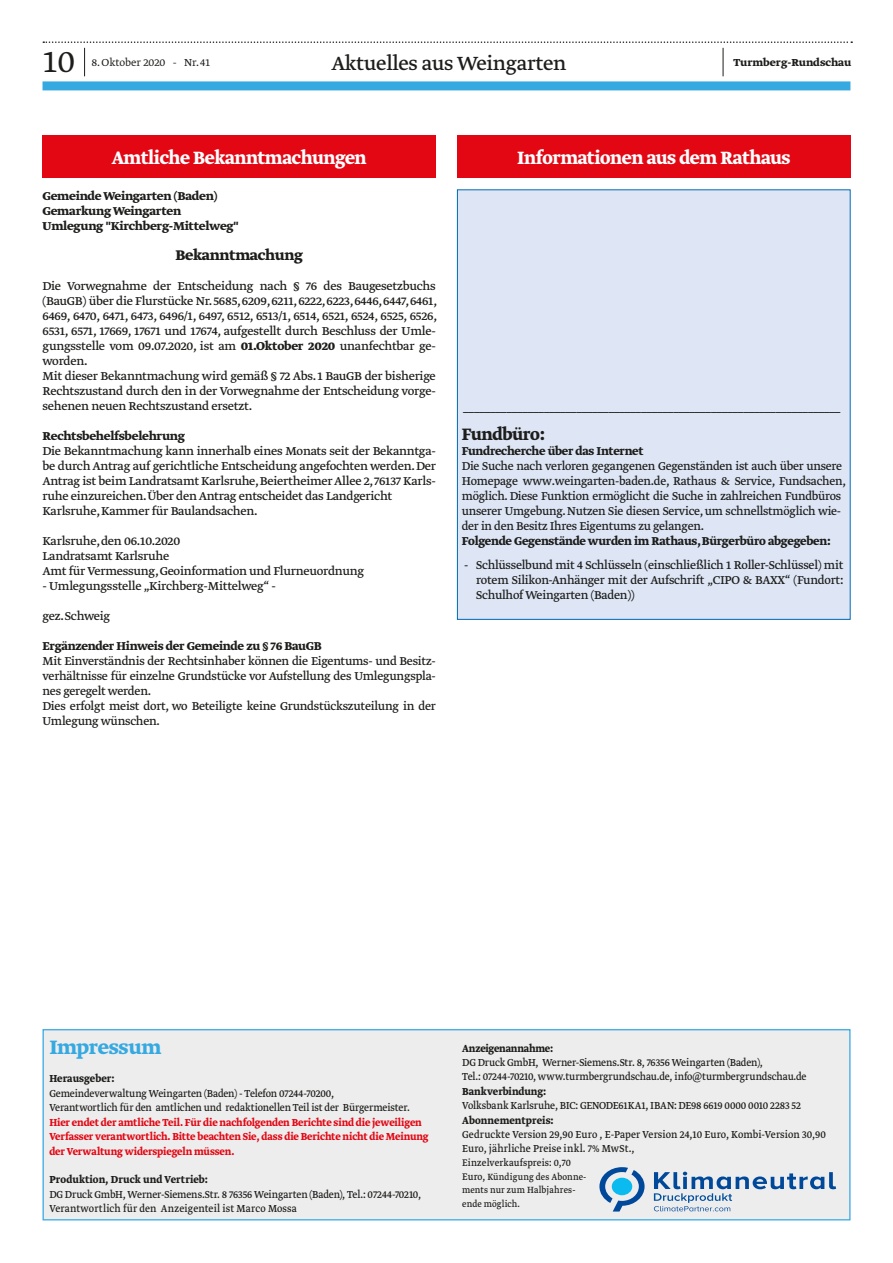
<style>
.page{position:relative;width:893px;height:1263px;background:#fff}
.page>*{position:absolute;margin:0;border:0;box-sizing:border-box;transform-origin:0 0}
.t1{font:300 36px "Greta Text Std";color:#1d1d1b}
.t2{font:700 22.95px "Greta Text Std";letter-spacing:-.01em;color:#36a9e1}
.t3{font:22.5px "Greta Text Std";letter-spacing:-.015em;color:#1d1d1b}
.t4{font:700 21px "Greta Text Std";letter-spacing:-.02em;color:#fff;scale:.94 1}
.t5{font:700 19.5px "Greta Text Std";letter-spacing:-.02em;color:#1d1d1b;scale:.95 1}
.t6{font:700 16.5px "Greta Text Std";letter-spacing:-.02em;color:#1d1d1b}
.t7{font:13.5px/15px "Greta Text Std";letter-spacing:-.02em;color:#1d1d1b}
.t8{font:13.5px/15px "Greta Text Std";letter-spacing:-.02em;color:#1d1d1b;scale:.95 1}
.t9{font:700 13.5px/15px "Greta Text Std";letter-spacing:-.02em;color:#1d1d1b}
.t10{font:700 13.5px "Greta Text Std";letter-spacing:-.02em;color:#1d1d1b;scale:.95 1}
.t11{font:12px/14.4px "Greta Text Std";letter-spacing:-.005em;color:#1d1d1b;scale:.9 1}
.t12{font:12px/14.4px "Greta Text Std Bold Min";letter-spacing:-.015em;color:#e30613;scale:.9 1}
.t13{font:700 12px "Greta Text Std";color:#1d1d1b;scale:.9 1}
.t14{font:300 12px "Greta Text Std";color:#1d1d1b}
.t15{font:700 12px "Greta Text Std";color:#1d1d1b}
.t16{font:11.25px "Greta Text Std";letter-spacing:.01em;color:#1d1d1b;scale:.9 1}
.t17{font:10.65px/13.5px "Greta Text Std";letter-spacing:.015em;color:#1d1d1b;scale:.9 1}
.s1{font-weight:700}
.s2{font-size:11.25px}
</style>
<div class="page">
<div style="left:43px;top:81px;width:807px;height:9px;background:#36a9e1"></div>
<svg style="left:43px;top:41px;width:809px;height:35px"></svg>
<div style="left:457px;top:190px;width:393px;height:429px;background:#dee6f6"></div>
<div style="left:43px;top:135px;width:393px;height:42px;background:#e30613"></div>
<div style="left:457px;top:135px;width:393px;height:42px;background:#e30613"></div>
<div style="left:43px;top:1030px;width:807px;height:190px;background:#ededed"></div>
<div style="left:43px;top:1029px;width:807px;height:191px;border:1px solid #36a9e1"></div>
<svg style="left:599px;top:1167px;width:46px;height:44px"></svg>
<svg style="left:654px;top:1172px;width:182px;height:39px"></svg>
<h1 class="t1" style="left:43px;top:41px;width:33px">10</h1>
<p class="t14" style="left:91px;top:55px;width:120px">8. Oktober 2020 - Nr. 41</p>
<h3 class="t3" style="left:331px;top:50px;width:237px">Aktuelles aus Weingarten</h3>
<p class="t15" style="left:733px;top:56px;width:119px">Turmberg-Rundschau</p>
<h3 class="t4" style="left:112px;top:145px;width:273px">Amtliche Bekanntmachungen</h3>
<p class="t9" style="left:43px;top:189px;width:198px">Gemeinde Weingarten (Baden)<br>Gemarkung Weingarten<br>Umlegung "Kirchberg-Mittelweg"</p>
<p class="t6" style="left:175px;top:245px;width:129px">Bekanntmachung</p>
<p class="t7" style="left:43px;top:279px;width:396px">Die Vorwegnahme der Entscheidung nach § 76 des Baugesetzbuchs (BauGB) über die Flurstücke Nr. 5685, 6209, 6211, 6222, 6223, 6446, 6447, 6461, 6469, 6470, 6471, 6473, 6496/1, 6497, 6512, 6513/1, 6514, 6521, 6524, 6525, 6526, 6531, 6571, 17669, 17671 und 17674, aufgestellt durch Beschluss der Umle&shy;gungsstelle vom 09.07.2020, ist am <span class="s1">01.Oktober 2020</span> unanfechtbar ge&shy;worden.<br>Mit dieser Bekanntmachung wird gemäß § 72 Abs. 1 BauGB der bisherige Rechtszustand durch den in der Vorwegnahme der Entscheidung vorge&shy;sehenen neuen Rechtszustand ersetzt.</p>
<p class="t9" style="left:43px;top:429px;width:144px">Rechtsbehelfsbelehrung</p>
<p class="t7" style="left:43px;top:444px;width:395px">Die Bekanntmachung kann innerhalb eines Monats seit der Bekanntga&shy;be durch Antrag auf gerichtliche Entscheidung angefochten werden. Der Antrag ist beim Landratsamt Karlsruhe,Beiertheimer Allee 2,76137 Karls&shy;ruhe einzureichen. Über den Antrag entscheidet das Landgericht Karlsruhe, Kammer für Baulandsachen.</p>
<p class="t7" style="left:43px;top:534px;width:323px">Karlsruhe, den 06.10.2020<br>Landratsamt Karlsruhe<br>Amt für Vermessung, Geoinformation und Flurneuordnung</p>
<p class="t7" style="left:43px;top:579px;width:235px">- Umlegungsstelle „Kirchberg-Mittelweg“ -</p>
<p class="t7" style="left:43px;top:609px;width:69px">gez. Schweig</p>
<p class="t9" style="left:43px;top:639px;width:281px">Ergänzender Hinweis der Gemeinde zu § 76 BauGB</p>
<p class="t7" style="left:43px;top:654px;width:395px">Mit Einverständnis der Rechtsinhaber können die Eigentums- und Besitz&shy;verhältnisse für einzelne Grundstücke vor Aufstellung des Umlegungspla&shy;nes geregelt werden.<br>Dies erfolgt meist dort, wo Beteiligte keine Grundstückszuteilung in der Umlegung wünschen.</p>
<h3 class="t4" style="left:517px;top:145px;width:292px">Informationen aus dem Rathaus</h3>
<p class="t8" style="left:463px;top:400px;width:399px">______________________________________________________________________</p>
<h3 class="t5" style="left:462px;top:423px;width:89px">Fundbüro:</h3>
<p class="t10" style="left:462px;top:443px;width:193px">Fundrecherche über das Internet</p>
<p class="t8" style="left:462px;top:459px;width:406px">Die Suche nach verloren gegangenen Gegenständen ist auch über unsere Homepage www.weingarten-baden.de, Rathaus &amp; Service, Fundsachen, möglich.Diese Funktion ermöglicht die Suche in zahlreichen Fundbüros unserer Umgebung.Nutzen Sie diesen Service,um schnellstmöglich wie&shy;der in den Besitz Ihres Eigentums zu gelangen.</p>
<p class="t10" style="left:462px;top:533px;width:390px">Folgende Gegenstände wurden im Rathaus, Bürgerbüro abgegeben:</p>
<p class="t8" style="left:476px;top:558px;width:388px;text-align:justify;text-indent:-12px">- Schlüsselbund mit 4 Schlüsseln (einschließlich 1 Roller-Schlüssel) mit rotem Silikon-Anhänger mit der Aufschrift „CIPO &amp; BAXX“ (Fundort:<br>Schulhof Weingarten (Baden))</p>
<h2 class="t2" style="left:49px;top:1033px;width:114px">Impressum</h2>
<p class="t13" style="left:49px;top:1072px;width:74px">Herausgeber:</p>
<p class="t11" style="left:49px;top:1087px;width:402px">Gemeindeverwaltung Weingarten (Baden) - Telefon 07244-70200,<br>Verantwortlich für den amtlichen und redaktionellen Teil ist der Bürgermeister.</p>
<p class="t12" style="left:49px;top:1115px;width:423px">Hier endet der amtliche Teil. Für die nachfolgenden Berichte sind die jeweiligen<br>Verfasser verantwortlich. Bitte beachten Sie, dass die Berichte nicht die Meinung der Verwaltung widerspiegeln müssen.</p>
<p class="t13" style="left:49px;top:1173px;width:178px">Produktion, Druck und Vertrieb:</p>
<p class="t11" style="left:49px;top:1187px;width:414px">DG Druck GmbH, Werner-Siemens.Str. 8 76356 Weingarten (Baden), Tel.: 07244-70210,<br>Verantwortlich für den Anzeigenteil ist Marco Mossa</p>
<p class="t13" style="left:462px;top:1041px;width:103px">Anzeigenannahme:</p>
<p class="t11" style="left:462px;top:1056px;width:384px">DG Druck GmbH, Werner-Siemens.Str. 8, 76356 Weingarten (Baden),<br>Tel.: 07244-70210, www.turmbergrundschau.de, info@turmbergrundschau.de</p>
<p class="t13" style="left:462px;top:1084px;width:95px">Bankverbindung:</p>
<p class="t11" style="left:462px;top:1099px;width:378px">Volksbank Karlsruhe, BIC: GENODE61KA1, IBAN: DE98 6619 0000 0010 2283 52</p>
<p class="t13" style="left:462px;top:1113px;width:103px">Abonnementpreis:</p>
<p class="t11" style="left:462px;top:1128px;width:406px">Gedruckte Version 29,90 Euro , E-Paper Version 24,10 Euro, Kombi-Version 30,90<br>Euro, jährliche Preise inkl. 7% MwSt.,</p>
<p class="t16" style="left:462px;top:1156px;width:122px">Einzelverkaufspreis: 0,70</p>
<p class="t17" style="left:462px;top:1170px;width:140px"><span class="s2">Euro,</span> Kündigung des Abonne&shy;ments nur zum Halbjahres&shy;ende möglich.</p>
</div>
